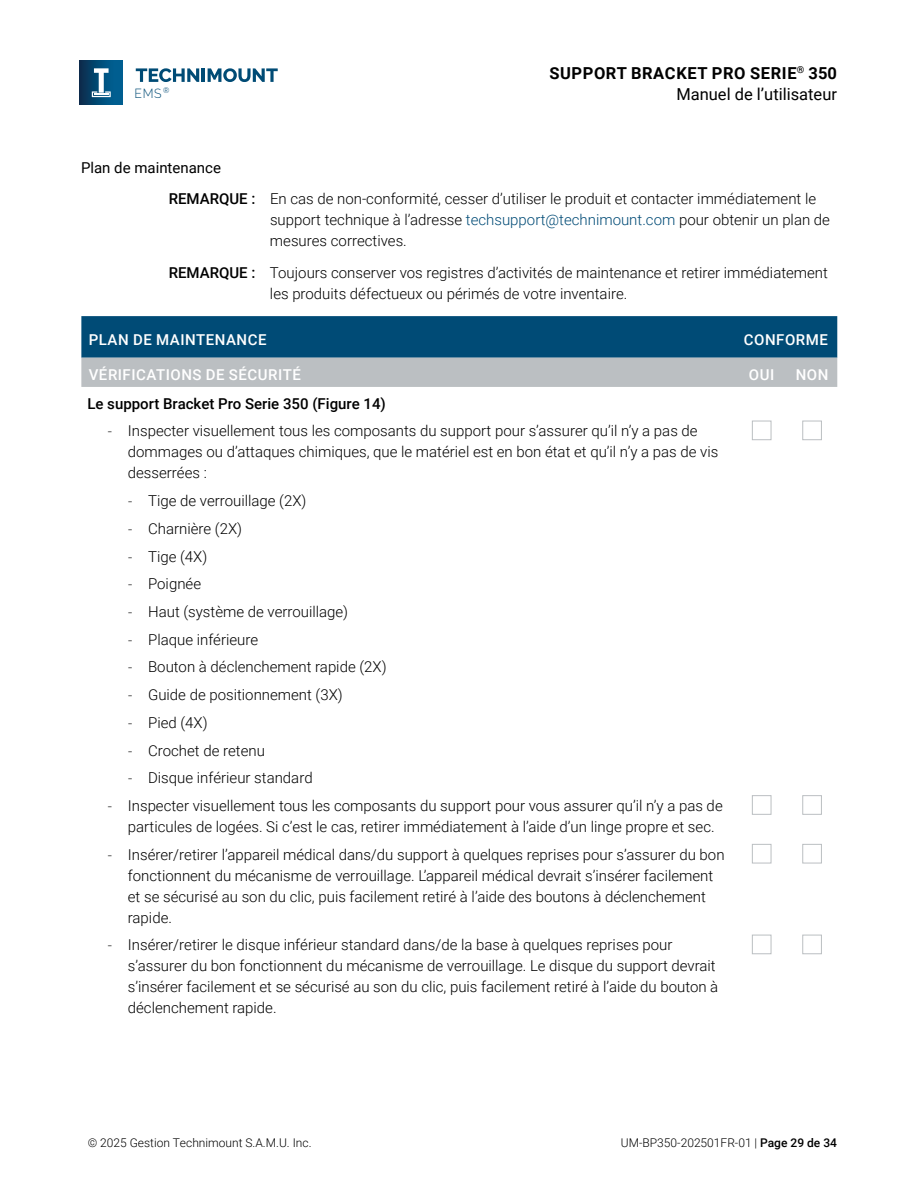
<style>
.page{position:relative;width:918px;height:1188px;background:#fff}
.page>*{position:absolute;margin:0;border:0;box-sizing:border-box;transform-origin:0 0}
.t1{font:700 16.5px/21px "Roboto";letter-spacing:.035em;color:#000;text-align:right}
.t2{font:300 15px/21px "Roboto";color:#000}
.t3{font:500 15px "Roboto";letter-spacing:.035em;color:#fff}
.t4{font:500 15px "Roboto";color:#000}
.t5{font:300 13.2px "Raleway";color:#004b75;scale:.93 1}
.t6{font:300 12px "Roboto";color:#000}
.s1{font-weight:400}
.s2{font-weight:500}
.s3{color:#004b76}
.s4{font-family:"Open Sans"}
</style>
<div class="page">
<svg style="left:136px;top:68px;width:63px;height:14px"></svg>
<hr style="left:202px;top:68px;width:3px;height:14px;background:#004b75">
<svg style="left:208px;top:68px;width:70px;height:14px"></svg>
<svg style="left:80px;top:61px;width:43px;height:43px"></svg>
<svg style="left:92px;top:68px;width:19px;height:29px"></svg>
<svg style="left:81px;top:316px;width:756px;height:71px;background:#4e7b96"></svg>
<div style="left:752px;top:421px;width:19px;height:19px;border:1px solid #bbbfc2"></div>
<div style="left:802px;top:421px;width:20px;height:19px;border:1px solid #bbbfc2"></div>
<div style="left:752px;top:795px;width:19px;height:20px;border:1px solid #bbbfc2"></div>
<div style="left:802px;top:795px;width:20px;height:20px;border:1px solid #bbbfc2"></div>
<div style="left:752px;top:844px;width:19px;height:19px;border:1px solid #bbbfc2"></div>
<div style="left:802px;top:844px;width:20px;height:19px;border:1px solid #bbbfc2"></div>
<div style="left:752px;top:935px;width:19px;height:19px;border:1px solid #bbbfc2"></div>
<div style="left:802px;top:935px;width:20px;height:19px;border:1px solid #bbbfc2"></div>
<p class="t5" style="left:135px;top:85px;width:39px">EMS <sup>®</sup></p>
<p class="t1" style="left:549px;top:62px;width:289px">SUPPORT BRACKET PRO SERIE<sup>®</sup> 350<br><span class="s1">Manuel de l’utilisateur</span></p>
<p class="t2" style="left:169px;top:152px;width:649px;line-height:31.2px;text-indent:-88px"><span class="s1">Plan de maintenance<br></span><span class="s2">REMARQUE :</span> En cas de non-conformité, cesser d’utiliser le produit et contacter immédiatement le</p>
<p class="t2" style="left:270px;top:209px;width:562px">support technique à l’adresse <span class="s3">techsupport@technimount.com</span> pour obtenir un plan de mesures correctives.</p>
<p class="t2" style="left:270px;top:261px;width:560px;text-indent:-101px"><span class="s2">REMARQUE :</span> Toujours conserver vos registres d’activités de maintenance et retirer immédiatement les produits défectueux ou périmés de votre inventaire.</p>
<p class="t3" style="left:89px;top:329px;width:179px">PLAN DE MAINTENANCE</p>
<p class="t3" style="left:744px;top:329px;width:86px">CONFORME</p>
<p class="t3" style="left:89px;top:364px;width:214px">VÉRIFICATIONS DE SÉCURITÉ</p>
<p class="t3" style="left:749px;top:364px;width:27px">OUI</p>
<p class="t3" style="left:796px;top:364px;width:34px">NON</p>
<p class="t4" style="left:87px;top:393px;width:300px">Le support Bracket Pro Serie 350 (Figure 14)</p>
<p class="t2" style="left:128px;top:420px;width:592px;text-indent:-20px"><span class="s4">-</span> Inspecter visuellement tous les composants du support pour s’assurer qu’il n’y a pas de dommages ou d’attaques chimiques, que le matériel est en bon état et qu’il n’y a pas de vis desserrées :</p>
<p class="t2" style="left:128px;top:490px;width:180px"><span class="s4">-</span> Tige de verrouillage (2X)</p>
<p class="t2" style="left:128px;top:517px;width:116px"><span class="s4">-</span> Charnière (2X)</p>
<p class="t2" style="left:128px;top:545px;width:81px"><span class="s4">-</span> Tige (4X)</p>
<p class="t2" style="left:128px;top:573px;width:75px"><span class="s4">-</span> Poignée</p>
<p class="t2" style="left:128px;top:601px;width:222px"><span class="s4">-</span> Haut (système de verrouillage)</p>
<p class="t2" style="left:128px;top:628px;width:132px"><span class="s4">-</span> Plaque inférieure</p>
<p class="t2" style="left:128px;top:656px;width:260px"><span class="s4">-</span> Bouton à déclenchement rapide (2X)</p>
<p class="t2" style="left:128px;top:684px;width:216px"><span class="s4">-</span> Guide de positionnement (3X)</p>
<p class="t2" style="left:128px;top:711px;width:81px"><span class="s4">-</span> Pied (4X)</p>
<p class="t2" style="left:128px;top:739px;width:139px"><span class="s4">-</span> Crochet de retenu</p>
<p class="t2" style="left:128px;top:767px;width:186px"><span class="s4">-</span> Disque inférieur standard</p>
<p class="t2" style="left:128px;top:795px;width:596px;text-indent:-20px"><span class="s4">-</span> Inspecter visuellement tous les composants du support pour vous assurer qu’il n’y a pas de particules de logées. Si c’est le cas, retirer immédiatement à l’aide d’un linge propre et sec.</p>
<p class="t2" style="left:128px;top:843px;width:598px;text-indent:-20px"><span class="s4">-</span> Insérer/retirer l’appareil médical dans/du support à quelques reprises pour s’assurer du bon fonctionnent du mécanisme de verrouillage. L’appareil médical devrait s’insérer facilement et se sécurisé au son du clic, puis facilement retiré à l’aide des boutons à déclenchement rapide.</p>
<p class="t2" style="left:128px;top:934px;width:592px;text-indent:-20px"><span class="s4">-</span> Insérer/retirer le disque inférieur standard dans/de la base à quelques reprises pour s’assurer du bon fonctionnent du mécanisme de verrouillage. Le disque du support devrait s’insérer facilement et se sécurisé au son du clic, puis facilement retiré à l’aide du bouton à déclenchement rapide.</p>
<p class="t6" style="left:88px;top:1134px;width:225px">© 2025 Gestion Technimount S.A.M.U. Inc.</p>
<p class="t6" style="left:621px;top:1134px;width:218px">UM-BP350-202501FR-01 | <span class="s2">Page 29 de 34</span></p>
</div>
